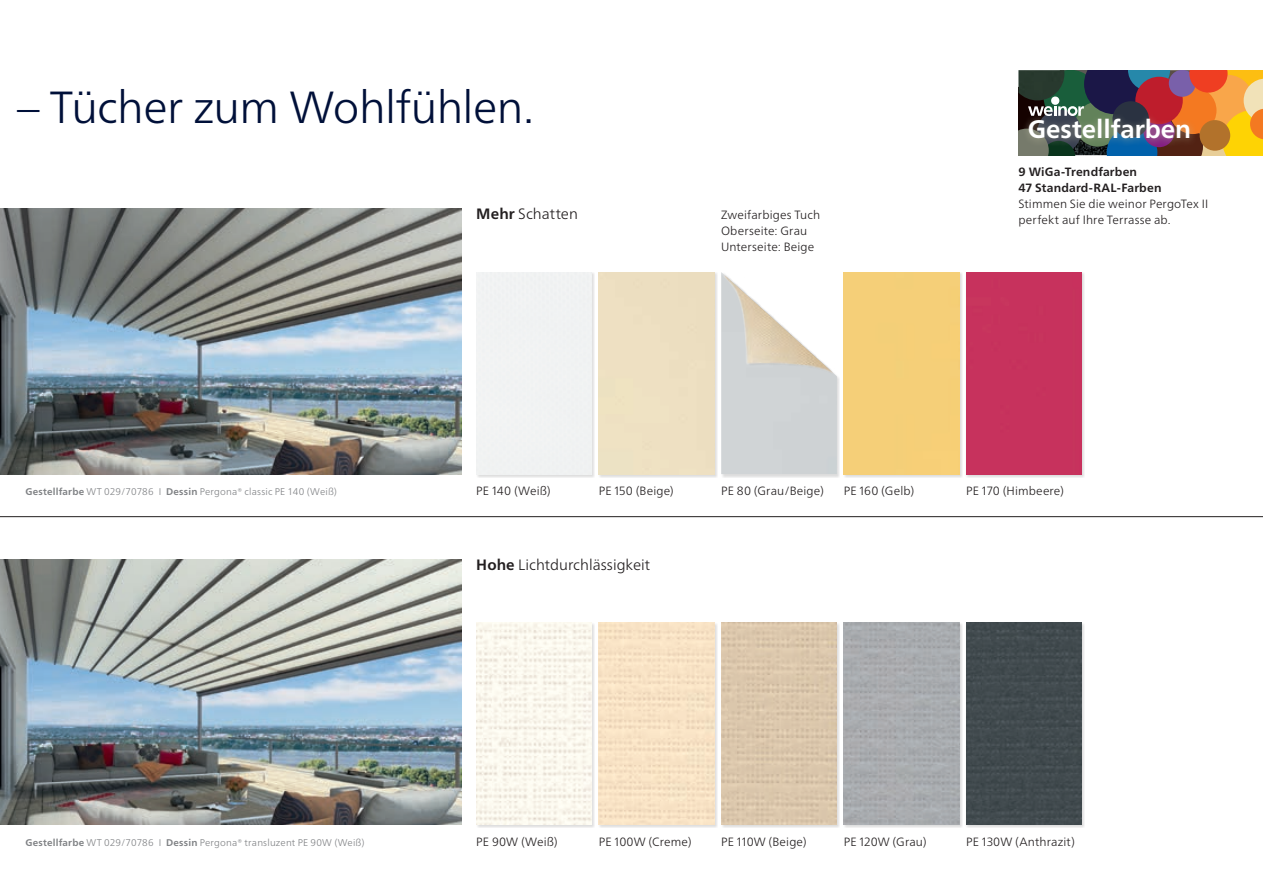
<style>
.page{position:relative;width:1263px;height:893px;background:#fff}
.page>*{position:absolute;margin:0;border:0;box-sizing:border-box;transform-origin:0 0}
._01_Head_Rlight{font:300 45px "Frutiger Neue LTW1 G";letter-spacing:-.015em;color:#001039}
.t1{font:700 25.5px "Frutiger Neue LTW1 G";color:#fff}
._03_Copy_Rlight_10_5{font:300 15px "Frutiger Neue LTW1 G";color:#231f20}
._05_BU_Copy_Rlight_8{font:300 12px/15.9px "Frutiger Neue LTW1 G";letter-spacing:.015em;color:#231f20}
._05_BU_Rbold_8_3_75m{font:700 12px/15.9px "Frutiger Neue LTW1 G";letter-spacing:.015em;color:#231f20}
._08_Rlight_6_5_2_5mm{font:300 9.75px "Frutiger Neue LTW1 G";letter-spacing:.02em;color:#808285}
.s1{font-weight:700}
</style>
<div class="page">
<img style="left:0;top:208px;width:461px;height:266px">
<img style="left:0;top:559px;width:461px;height:266px">
<div style="left:598px;top:272px;width:120px;height:205px;background:#231f20;opacity:.15"></div>
<div style="left:599px;top:272px;width:115px;height:202px;background:#eee0c2"></div>
<div style="left:476px;top:272px;width:119px;height:205px;background:#231f20;opacity:.15"></div>
<div style="left:476px;top:272px;width:115px;height:190px;background:#f1f2f3"></div>
<div style="left:843px;top:272px;width:119px;height:205px;background:#231f20;opacity:.15"></div>
<div style="left:844px;top:272px;width:115px;height:202px;background:#f5cf78"></div>
<div style="left:966px;top:272px;width:119px;height:205px;background:#231f20;opacity:.15"></div>
<div style="left:966px;top:272px;width:116px;height:202px;background:#c7325d"></div>
<div style="left:476px;top:622px;width:119px;height:206px;background:#e6e6e6"></div>
<img style="left:476px;top:623px;width:116px;height:202px">
<div style="left:598px;top:622px;width:120px;height:206px;background:#231f20;opacity:.15"></div>
<img style="left:599px;top:623px;width:115px;height:202px">
<div style="left:721px;top:622px;width:119px;height:206px;background:#e6e6e6"></div>
<img style="left:721px;top:623px;width:116px;height:202px">
<div style="left:843px;top:622px;width:119px;height:206px;background:#231f20;opacity:.15"></div>
<img style="left:844px;top:623px;width:115px;height:202px">
<div style="left:966px;top:622px;width:119px;height:206px;background:#e6e6e6"></div>
<div style="left:966px;top:623px;width:116px;height:202px;background:#414a4e"></div>
<div style="left:721px;top:272px;width:119px;height:205px;background:#231f20;opacity:.15"></div>
<div style="left:721px;top:432px;width:116px;height:42px;background:#ced3d5"></div>
<img style="left:721px;top:272px;width:116px;height:160px">
<svg style="left:1018px;top:70px;width:245px;height:85px;background:#896442"></svg>
<div style="left:1021px;top:111px;width:175px;height:36px;background:#b3b299;opacity:.6"></div>
<hr style="left:0;top:516px;width:1263px;height:1px;background:#231f20">
<p class="_01_Head_Rlight" style="left:17px;top:80px;width:518px">– Tücher zum Wohlfühlen.</p>
<p class="_03_Copy_Rlight_10_5" style="left:476px;top:205px;width:103px"><span class="s1">Mehr</span> Schatten</p>
<p class="_05_BU_Copy_Rlight_8" style="left:721px;top:207px;width:101px">Zweifarbiges Tuch</p>
<p class="_05_BU_Copy_Rlight_8" style="left:721px;top:223px;width:88px">Oberseite: Grau</p>
<p class="_05_BU_Copy_Rlight_8" style="left:721px;top:239px;width:95px">Unterseite: Beige</p>
<p class="t1" style="left:1028px;top:114px;width:165px">Gestellfarben</p>
<p class="_05_BU_Rbold_8_3_75m" style="left:1018px;top:164px;width:145px">9 WiGa-Trendfarben<br>47 Standard-RAL-Farben</p>
<p class="_05_BU_Copy_Rlight_8" style="left:1018px;top:196px;width:191px">Stimmen Sie die weinor PergoTex II perfekt auf Ihre Terrasse ab.</p>
<p class="_08_Rlight_6_5_2_5mm" style="left:26px;top:486px;width:313px"><span class="s1">Gestellfarbe</span> WT 029/70786 I <span class="s1">Dessin</span> Pergona® classic PE 140 (Weiß)</p>
<p class="_08_Rlight_6_5_2_5mm" style="left:26px;top:837px;width:340px"><span class="s1">Gestellfarbe</span> WT 029/70786 I <span class="s1">Dessin</span> Pergona® transluzent PE 90W (Weiß)</p>
<p class="_05_BU_Copy_Rlight_8" style="left:476px;top:483px;width:76px">PE 140 (Weiß)</p>
<p class="_05_BU_Copy_Rlight_8" style="left:599px;top:483px;width:77px">PE 150 (Beige)</p>
<p class="_05_BU_Copy_Rlight_8" style="left:721px;top:483px;width:104px">PE 80 (Grau/Beige)</p>
<p class="_05_BU_Copy_Rlight_8" style="left:844px;top:483px;width:72px">PE 160 (Gelb)</p>
<p class="_05_BU_Copy_Rlight_8" style="left:966px;top:483px;width:99px">PE 170 (Himbeere)</p>
<p class="_03_Copy_Rlight_10_5" style="left:476px;top:555px;width:176px"><span class="s1">Hohe</span> Lichtdurchlässigkeit</p>
<p class="_05_BU_Copy_Rlight_8" style="left:476px;top:834px;width:83px">PE 90W (Weiß)</p>
<p class="_05_BU_Copy_Rlight_8" style="left:599px;top:834px;width:94px">PE 100W (Creme)</p>
<p class="_05_BU_Copy_Rlight_8" style="left:721px;top:834px;width:87px">PE 110W (Beige)</p>
<p class="_05_BU_Copy_Rlight_8" style="left:844px;top:834px;width:84px">PE 120W (Grau)</p>
<p class="_05_BU_Copy_Rlight_8" style="left:966px;top:834px;width:110px">PE 130W (Anthrazit)</p>
</div>
